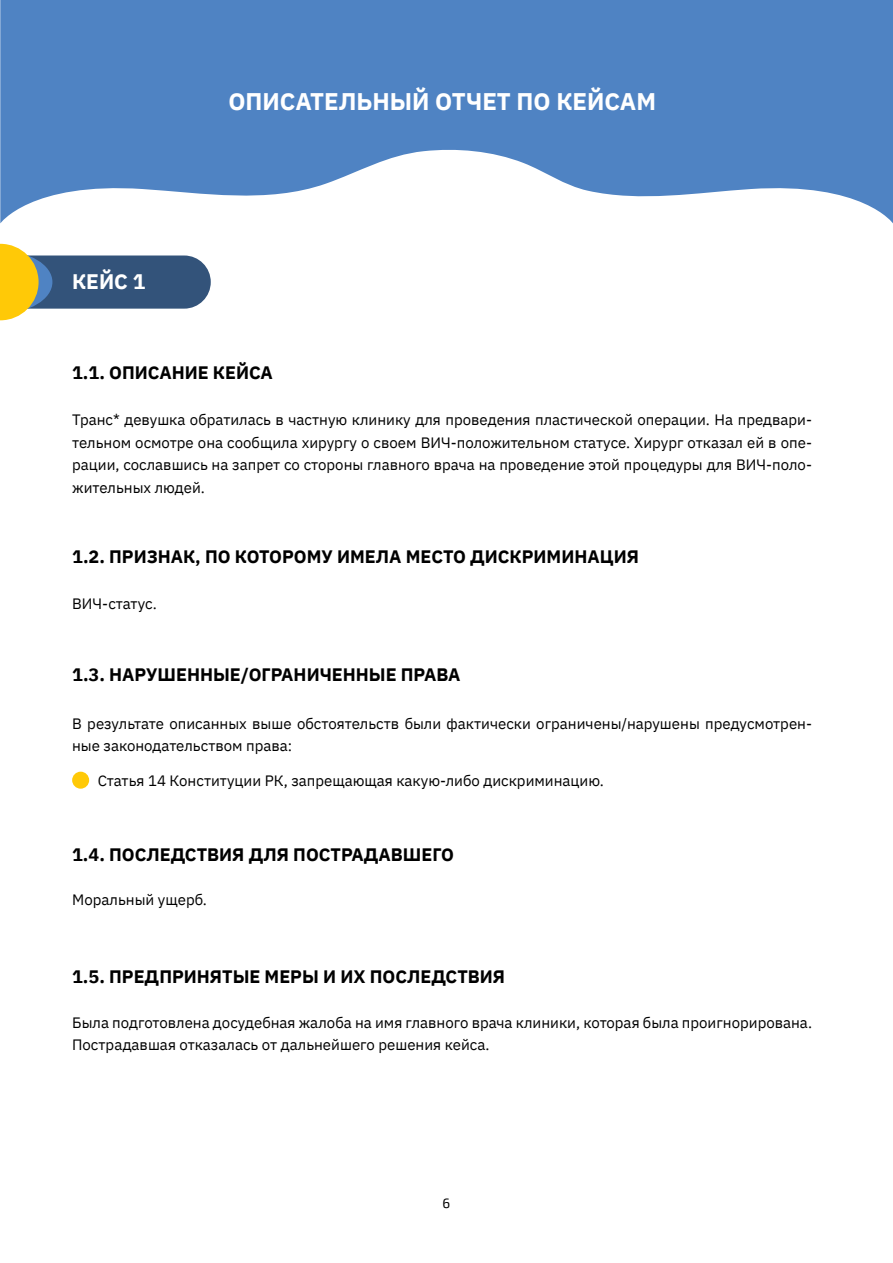
<style>
.page{position:relative;width:893px;height:1263px;background:#fff}
.page>*{position:absolute;margin:0;border:0;box-sizing:border-box;transform-origin:0 0}
.t1{font:700 24px "IBM Plex Sans";color:#fff}
.t2{font:700 21px "IBM Plex Sans";color:#fff}
.t3{font:700 18px "IBM Plex Sans";color:#000}
.t4{font:15px/22.5px "IBM Plex Sans";color:#000}
.t5{font:13.5px "Exo 2";color:#000}
</style>
<div class="page">
<svg style="left:0;top:0;width:893px;height:223px;fill:#4f83c3"></svg>
<svg style="left:0;top:244px;width:211px;height:76px"></svg>
<div style="left:72px;top:772px;width:17px;height:17px;background:#ffc907;border-radius:50%"></div>
<h2 class="t2" style="left:72px;top:265px;width:75px">КЕЙС 1</h2>
<h1 class="t1" style="left:228px;top:82px;width:429px">ОПИСАТЕЛЬНЫЙ ОТЧЕТ ПО КЕЙСАМ</h1>
<p class="t3" style="left:72px;top:358px;width:202px">1.1. ОПИСАНИЕ КЕЙСА</p>
<p class="t4" style="left:72px;top:407px;width:741px;text-align:justify">Транс* девушка обратилась в частную клинику для проведения пластической операции. На предвари&shy;тельном осмотре она сообщила хирургу о своем ВИЧ-положительном статусе. Хирург отказал ей в опе&shy;рации, сославшись на запрет со стороны главного врача на проведение этой процедуры для ВИЧ-поло&shy;жительных людей.</p>
<p class="t3" style="left:72px;top:542px;width:568px">1.2. ПРИЗНАК, ПО КОТОРОМУ ИМЕЛА МЕСТО ДИСКРИМИНАЦИЯ</p>
<p class="t4" style="left:72px;top:591px;width:86px">ВИЧ-статус.</p>
<p class="t3" style="left:72px;top:660px;width:390px">1.3. НАРУШЕННЫЕ/ОГРАНИЧЕННЫЕ ПРАВА</p>
<p class="t4" style="left:72px;top:711px;width:741px">В результате описанных выше обстоятельств были фактически ограничены/нарушены предусмотрен&shy;ные законодательством права:</p>
<p class="t4" style="left:98px;top:768px;width:508px">Статья 14 Конституции РК, запрещающая какую-либо дискриминацию.</p>
<p class="t3" style="left:72px;top:840px;width:383px">1.4. ПОСЛЕДСТВИЯ ДЛЯ ПОСТРАДАВШЕГО</p>
<p class="t4" style="left:72px;top:887px;width:136px">Моральный ущерб.</p>
<p class="t3" style="left:72px;top:962px;width:434px">1.5. ПРЕДПРИНЯТЫЕ МЕРЫ И ИХ ПОСЛЕДСТВИЯ</p>
<p class="t4" style="left:72px;top:1010px;width:741px">Была подготовлена досудебная жалоба на имя главного врача клиники, которая была проигнорирована.<br>Пострадавшая отказалась от дальнейшего решения кейса.</p>
<p class="t5" style="left:443px;top:1195px;width:9px">6</p>
</div>
